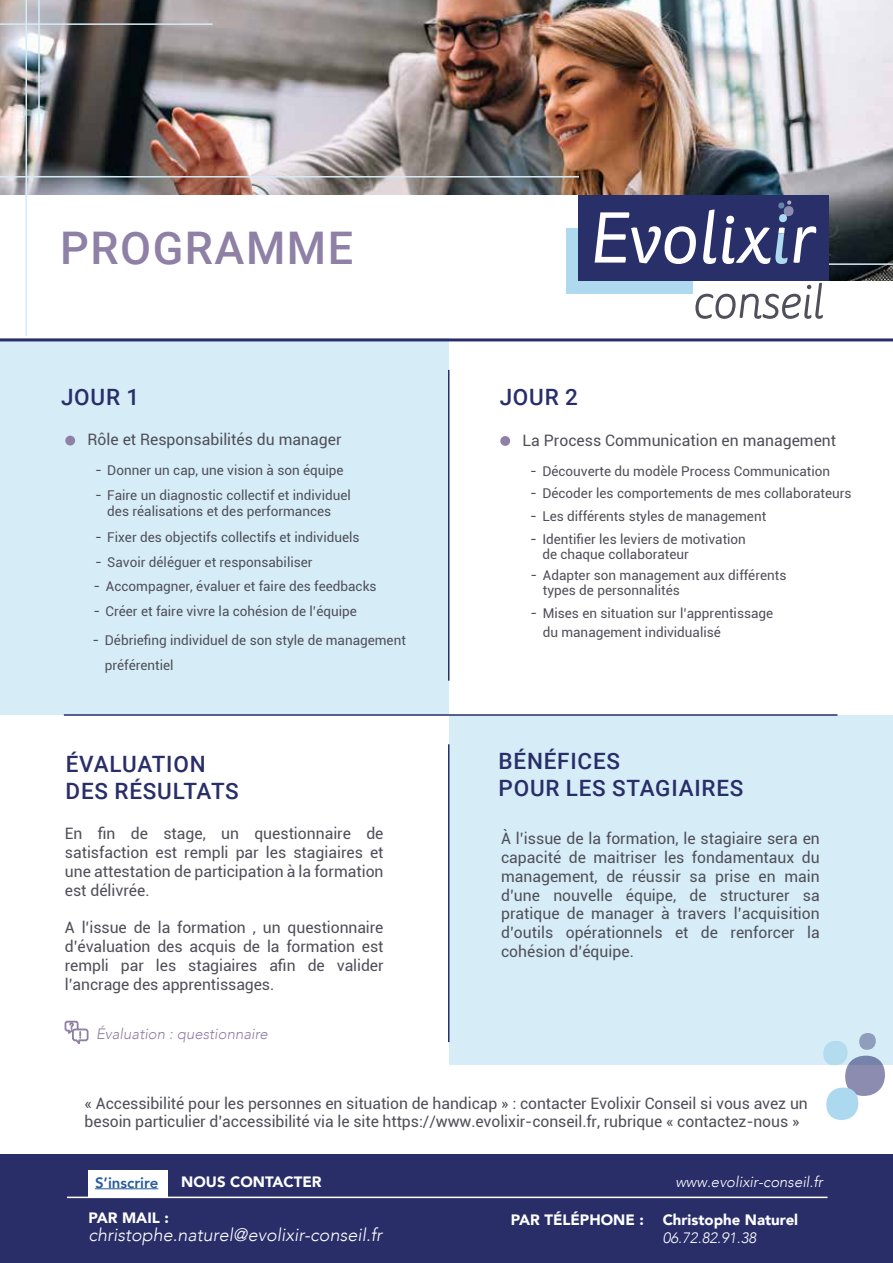
<style>
.page{position:relative;width:893px;height:1263px;background:#fff}
.page>*{position:absolute;margin:0;border:0;box-sizing:border-box;transform-origin:0 0}
.t1{font:500 45px "Roboto";letter-spacing:.035em;color:#8f80a6}
.t2{font:500 22.5px/27px "Roboto";letter-spacing:.035em;color:#292e69}
.t3{font:italic 300 18px "Avenir";color:#fff}
.t4{font:15.75px/18.9px "Roboto";letter-spacing:-.005em;color:#4f4f59;text-align:justify}
.t5{font:900 15px "Avenir";color:#fff}
.t6{font:italic 300 15px "Avenir";color:#fff}
.t7{font:italic 300 15px "Avenir";color:#8f80a6}
.t8{font:800 15px "Avenir";color:#275b9b}
.t9{font:13.5px/15px "Roboto";color:#4f4f59}
.s1{font-size:15px}
</style>
<div class="page">
<img style="left:0;top:0;width:893px;height:280px">
<div style="left:449px;top:715px;width:444px;height:350px;background:#d6edf7"></div>
<svg style="left:65px;top:1021px;width:23px;height:23px"></svg>
<div style="left:0;top:338px;width:448px;height:377px;background:#d6edf7"></div>
<div style="left:65px;top:436px;width:10px;height:9px;background:#8f80a6;border-radius:50%"></div>
<hr style="left:448px;top:370px;width:1px;height:311px;background:#292e69">
<hr style="left:448px;top:744px;width:1px;height:298px;background:#292e69">
<hr style="left:64px;top:714px;width:773px;height:2px;background:#292e69">
<hr style="left:0;top:338px;width:893px;height:3px;background:#292e69">
<div style="left:500px;top:436px;width:10px;height:10px;background:#8f80a6;border-radius:50%"></div>
<hr style="left:0;top:176px;width:579px;height:1px;background:#d6ebf5">
<hr style="left:765px;top:263px;width:128px;height:2px;background:#d6ebf5">
<div style="left:0;top:195px;width:662px;height:130px;background:#fff"></div>
<hr style="left:0;top:23px;width:213px;height:2px;background:#d6ebf5">
<hr style="left:26px;top:0;width:1px;height:336px;background:#d6ebf5">
<hr style="left:38px;top:0;width:2px;height:146px;background:#d6ebf5">
<div style="left:567px;top:228px;width:126px;height:66px;background:#aed9ef"></div>
<div style="left:579px;top:195px;width:250px;height:85px;background:#282f69"></div>
<svg style="left:695px;top:283px;width:128px;height:36px"></svg>
<svg style="left:595px;top:212px;width:101px;height:52px"></svg>
<svg style="left:703px;top:210px;width:13px;height:54px"></svg>
<svg style="left:722px;top:226px;width:94px;height:38px"></svg>
<div style="left:784px;top:206px;width:9px;height:10px;background:#8c8db0;border-radius:50%"></div>
<div style="left:778px;top:202px;width:6px;height:7px;background:#6a83ab;border-radius:50%"></div>
<svg style="left:787px;top:200px;width:4px;height:5px"></svg>
<div style="left:726px;top:216px;width:8px;height:8px;background:#fff;border-radius:50%"></div>
<div style="left:779px;top:214px;width:8px;height:8px;background:#aed9ef;border-radius:50%"></div>
<div style="left:845px;top:1056px;width:40px;height:40px;background:linear-gradient(to bottom,#7b84ab,#9490b3);border-radius:19px"></div>
<div style="left:823px;top:1041px;width:25px;height:24px;background:#b3dcef;border-radius:50%"></div>
<div style="left:859px;top:1033px;width:17px;height:17px;background:#8f9ebb;border-radius:50%"></div>
<div style="left:826px;top:1087px;width:32px;height:33px;background:#add9f0;border-radius:50%"></div>
<div style="left:0;top:1154px;width:893px;height:109px;background:#292e69"></div>
<hr style="left:67px;top:1196px;width:760px;height:2px;background:#fff">
<div style="left:89px;top:1170px;width:79px;height:26px;background:#fff"></div>
<hr style="left:95px;top:1188px;width:63px;height:1px;background:#275b9b">
<h1 class="t1" style="left:60px;top:217px;width:294px">PROGRAMME</h1>
<h2 class="t2" style="left:61px;top:382px;width:80px">JOUR 1</h2>
<p class="t4" style="left:88px;top:430px;width:255px">Rôle et Responsabilités du manager</p>
<p class="t9" style="left:95px;top:463px;width:250px"><span class="s1">-</span> Donner un cap, une vision à son équipe</p>
<p class="t9" style="left:95px;top:486px;width:257px;line-height:16.2px;text-align:center"><span class="s1">-</span> Faire un diagnostic collectif et individuel des réalisations et des performances</p>
<p class="t9" style="left:95px;top:529px;width:266px"><span class="s1">-</span> Fixer des objectifs collectifs et individuels</p>
<p class="t9" style="left:95px;top:554px;width:219px"><span class="s1">-</span> Savoir déléguer et responsabiliser</p>
<p class="t9" style="left:94px;top:578px;width:285px"><span class="s1">-</span> Accompagner, évaluer et faire des feedbacks</p>
<p class="t9" style="left:93px;top:603px;width:265px"><span class="s1">-</span> Créer et faire vivre la cohésion de l’équipe</p>
<p class="t9" style="left:105px;top:627px;width:303px;line-height:25.2px;text-indent:-12px"><span class="s1">-</span> Débriefing individuel de son style de management préférentiel</p>
<h2 class="t2" style="left:500px;top:383px;width:80px">JOUR 2</h2>
<p class="t4" style="left:523px;top:430px;width:315px">La Process Communication en management</p>
<p class="t9" style="left:530px;top:463px;width:302px"><span class="s1">-</span> Découverte du modèle Process Communication</p>
<p class="t9" style="left:530px;top:486px;width:323px"><span class="s1">-</span> Décoder les comportements de mes collaborateurs</p>
<p class="t9" style="left:530px;top:508px;width:238px"><span class="s1">-</span> Les différents styles de management</p>
<p class="t9" style="left:542px;top:531px;width:205px;text-indent:-12px"><span class="s1">-</span> Identifier les leviers de motivation de chaque collaborateur</p>
<p class="t9" style="left:543px;top:567px;width:245px;text-indent:-12px"><span class="s1">-</span> Adapter son management aux différents types de personnalités</p>
<p class="t9" style="left:543px;top:603px;width:232px;line-height:19.2px;text-indent:-12px"><span class="s1">-</span> Mises en situation sur l’apprentissage du management individualisé</p>
<h2 class="t2" style="left:66px;top:749px;width:175px">ÉVALUATION<br>DES RÉSULTATS</h2>
<h2 class="t2" style="left:499px;top:747px;width:246px">BÉNÉFICES<br>POUR LES STAGIAIRES</h2>
<p class="t4" style="left:65px;top:823px;width:320px">En fin de stage, un questionnaire de satisfaction est rempli par les stagiaires et une attestation de participation à la formation est délivrée.</p>
<p class="t4" style="left:65px;top:918px;width:320px">A l’issue de la formation , un questionnaire d’évaluation des acquis de la formation est rempli par les stagiaires afin de valider l’ancrage des apprentissages.</p>
<p class="t7" style="left:96px;top:1025px;width:173px">Évaluation : questionnaire</p>
<p class="t4" style="left:501px;top:828px;width:320px">À l’issue de la formation, le stagiaire sera en capacité de maitriser les fondamentaux du management, de réussir sa prise en main d’une nouvelle équipe, de structurer sa pratique de manager à travers l’acquisition d’outils opérationnels et de renforcer la cohésion d’équipe.</p>
<p class="t4" style="left:85px;top:1093px;width:725px">« Accessibilité pour les personnes en situation de handicap » : contacter Evolixir Conseil si vous avez un besoin particulier d’accessibilité via le site https://www.evolixir-conseil.fr, rubrique « contactez-nous »</p>
<p class="t8" style="left:95px;top:1171px;width:65px">S’inscrire</p>
<p class="t5" style="left:181px;top:1169px;width:142px">NOUS CONTACTER</p>
<p class="t6" style="left:675px;top:1173px;width:149px">www.evolixir-conseil.fr</p>
<p class="t5" style="left:89px;top:1205px;width:82px">PAR MAIL :</p>
<p class="t5" style="left:511px;top:1207px;width:135px">PAR TÉLÉPHONE :</p>
<p class="t5" style="left:663px;top:1207px;width:137px">Christophe Naturel</p>
<p class="t3" style="left:89px;top:1224px;width:295px">christophe.naturel@evolixir-conseil.fr</p>
<p class="t6" style="left:663px;top:1229px;width:95px">06.72.82.91.38</p>
</div>
